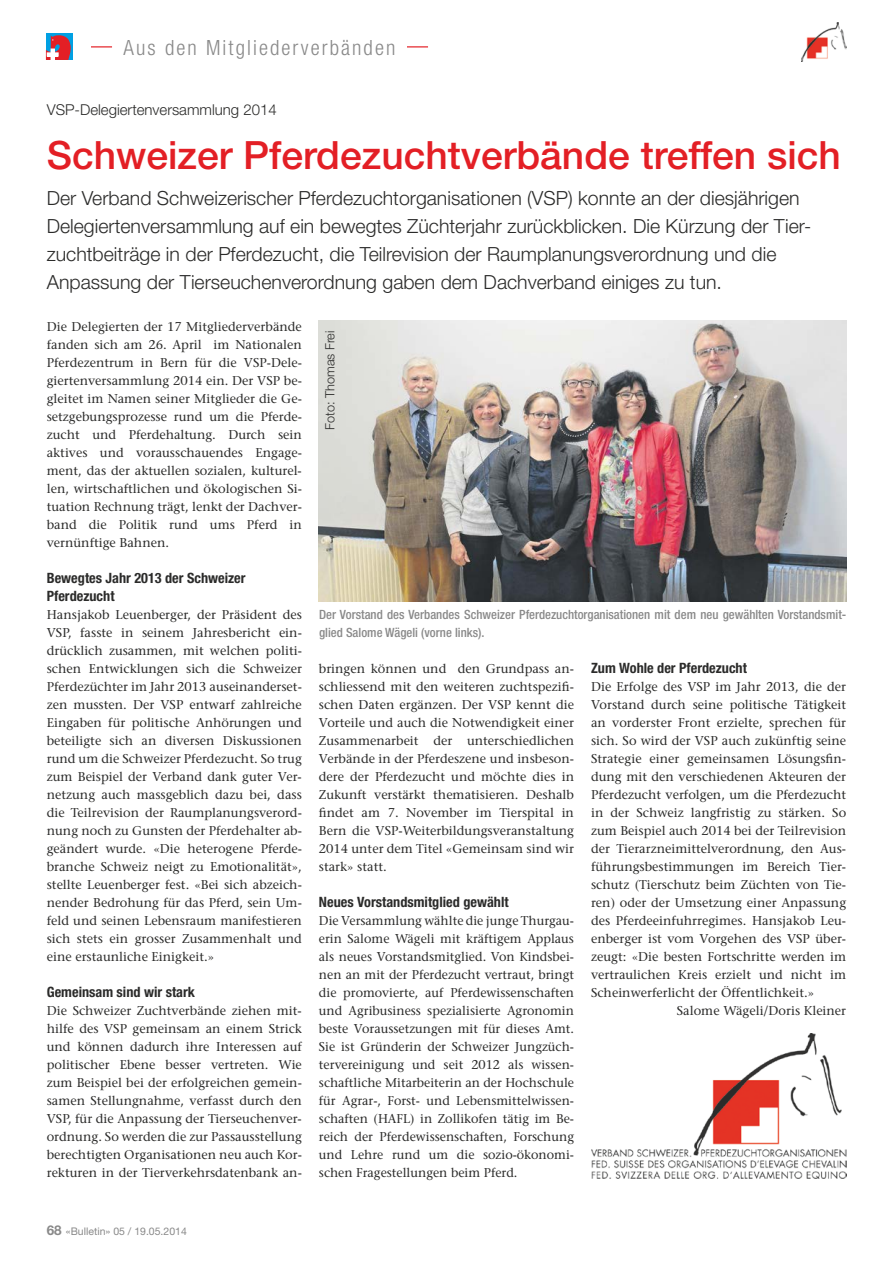
<style>
.page{position:relative;width:893px;height:1263px;background:#fff}
.page>*{position:absolute;margin:0;border:0;box-sizing:border-box;transform-origin:0 0}
.t1{font:500 39px "Helvetica Neue LT Std";color:#e31f25}
.t2{font:300 condensed 21px "Helvetica Neue LT Std";letter-spacing:.1em;color:#898989}
.t3{font:300 19.5px/27.8px "Helvetica Neue LT Std";color:#2b2b2a}
.t4{font:300 15px "Helvetica Neue LT Std";color:#2b2b2a}
.t5{font:700 condensed 14.25px/18px "Helvetica Neue LT Std";color:#2b2b2a}
.t6{font:500 12.75px/18px "Stone Serif Std";color:#2b2b2a;text-align:justify}
.t7{font:500 condensed 12.75px/18px "Helvetica Neue LT Std";color:#898989}
.t8{font:300 12.75px "Helvetica Neue LT Std";color:#2b2b2a}
.t9{font:10.5px "Helvetica Neue LT Std";color:#898989}
.s1{font-weight:700;font-size:13.5px}
</style>
<div class="page">
<div style="left:46px;top:34px;width:26px;height:26px;background:#00a0e3"></div>
<svg style="left:46px;top:35px;width:25px;height:25px"></svg>
<svg style="left:91px;top:46px;width:21px;height:1px"></svg>
<svg style="left:407px;top:46px;width:21px;height:1px"></svg>
<img style="left:319px;top:320px;width:527px;height:281px">
<img style="left:801px;top:23px;width:45px;height:38px">
<img style="left:591px;top:1033px;width:255px;height:146px">
<h2 class="t2" style="left:124px;top:35px;width:273px">Aus den Mitgliederverbänden</h2>
<p class="t4" style="left:47px;top:101px;width:232px">VSP-Delegiertenversammlung 2014</p>
<h1 class="t1" style="left:47px;top:132px;width:796px">Schweizer Pferdezuchtverbände treffen sich</h1>
<p class="t3" style="left:47px;top:184px;width:766px">Der Verband Schweizerischer Pferdezuchtorganisationen (VSP) konnte an der diesjährigen Delegiertenversammlung auf ein bewegtes Züchterjahr zurückblicken. Die Kürzung der Tier&shy;zuchtbeiträge in der Pferdezucht, die Teilrevision der Raumplanungsverordnung und die Anpassung der Tierseuchenverordnung gaben dem Dachverband einiges zu tun.</p>
<p class="t6" style="left:47px;top:318px;width:257px">Die Delegierten der 17 Mitgliederverbände fanden sich am 26. April im Nationalen Pferdezentrum in Bern für die VSP-Dele&shy;giertenversammlung 2014 ein. Der VSP be&shy;gleitet im Namen seiner Mitglieder die Ge&shy;setzgebungsprozesse rund um die Pferde&shy;zucht und Pferdehaltung. Durch sein aktives und vorausschauendes Engage&shy;ment, das der aktuellen sozialen, kulturel&shy;len, wirtschaftlichen und ökologischen Si&shy;tuation Rechnung trägt, lenkt der Dachver&shy;band die Politik rund ums Pferd in vernünftige Bahnen.</p>
<p class="t5" style="left:47px;top:569px;width:200px">Bewegtes Jahr 2013 der Schweizer<br>Pferdezucht</p>
<p class="t6" style="left:47px;top:606px;width:257px">Hansjakob Leuenberger, der Präsident des VSP, fasste in seinem Jahresbericht ein&shy;drücklich zusammen, mit welchen politi&shy;schen Entwicklungen sich die Schweizer Pferdezüchter im Jahr 2013 auseinanderset&shy;zen mussten. Der VSP entwarf zahlreiche Eingaben für politische Anhörungen und beteiligte sich an diversen Diskussionen rund um die Schweizer Pferdezucht. So trug zum Beispiel der Verband dank guter Ver&shy;netzung auch massgeblich dazu bei, dass die Teilrevision der Raumplanungsverord&shy;nung noch zu Gunsten der Pferdehalter ab&shy;geändert wurde. «Die heterogene Pferde&shy;branche Schweiz neigt zu Emotionalität», stellte Leuenberger fest. «Bei sich abzeich&shy;nender Bedrohung für das Pferd, sein Um&shy;feld und seinen Lebensraum manifestieren sich stets ein grosser Zusammenhalt und eine erstaunliche Einigkeit.»</p>
<p class="t5" style="left:47px;top:983px;width:150px">Gemeinsam sind wir stark</p>
<p class="t6" style="left:47px;top:1002px;width:257px">Die Schweizer Zuchtverbände ziehen mit&shy;hilfe des VSP gemeinsam an einem Strick und können dadurch ihre Interessen auf politischer Ebene besser vertreten. Wie zum Beispiel bei der erfolgreichen gemein&shy;samen Stellungnahme, verfasst durch den VSP, für die Anpassung der Tierseuchenver&shy;ordnung. So werden die zur Passausstellung berechtigten Organisationen neu auch Kor&shy;rekturen in der Tierverkehrsdatenbank an-</p>
<p class="t8" style="left:322px;top:430px;width:101px;rotate:-90deg">Foto: Thomas Frei</p>
<p class="t7" style="left:319px;top:606px;width:529px">Der Vorstand des Verbandes Schweizer Pferdezuchtorganisationen mit dem neu gewählten Vorstandsmit&shy;glied Salome Wägeli (vorne links).</p>
<p class="t6" style="left:319px;top:660px;width:257px">bringen können und den Grundpass an&shy;schliessend mit den weiteren zuchtspezifi&shy;schen Daten ergänzen. Der VSP kennt die Vorteile und auch die Notwendigkeit einer Zusammenarbeit der unterschiedlichen Verbände in der Pferdeszene und insbeson&shy;dere der Pferdezucht und möchte dies in Zukunft verstärkt thematisieren. Deshalb findet am 7. November im Tierspital in Bern die VSP-Weiterbildungsveranstaltung 2014 unter dem Titel «Gemeinsam sind wir stark» statt.</p>
<p class="t5" style="left:319px;top:893px;width:191px">Neues Vorstandsmitglied gewählt</p>
<p class="t6" style="left:319px;top:912px;width:257px">Die Versammlung wählte die junge Thurgau&shy;erin Salome Wägeli mit kräftigem Applaus als neues Vorstandsmitglied. Von Kindsbei&shy;nen an mit der Pferdezucht vertraut, bringt die promovierte, auf Pferdewissenschaften und Agribusiness spezialisierte Agronomin beste Voraussetzungen mit für dieses Amt.<br>Sie ist Gründerin der Schweizer Jungzüch&shy;tervereinigung und seit 2012 als wissen&shy;schaftliche Mitarbeiterin an der Hochschule für Agrar-, Forst- und Lebensmittelwissen&shy;schaften (HAFL) in Zollikofen tätig im Be&shy;reich der Pferdewissenschaften, Forschung und Lehre rund um die sozio-ökonomi&shy;schen Fragestellungen beim Pferd.</p>
<p class="t5" style="left:591px;top:659px;width:157px">Zum Wohle der Pferdezucht</p>
<p class="t6" style="left:591px;top:678px;width:257px">Die Erfolge des VSP im Jahr 2013, die der</p>
<p class="t6" style="left:591px;top:696px;width:257px">Vorstand durch seine politische Tätigkeit</p>
<p class="t6" style="left:591px;top:714px;width:257px">an vorderster Front erzielte, sprechen für</p>
<p class="t6" style="left:591px;top:732px;width:257px">sich. So wird der VSP auch zukünftig seine</p>
<p class="t6" style="left:591px;top:750px;width:257px">Strategie einer gemeinsamen Lösungsfin-</p>
<p class="t6" style="left:591px;top:768px;width:257px">dung mit den verschiedenen Akteuren der</p>
<p class="t6" style="left:591px;top:786px;width:257px">Pferdezucht verfolgen, um die Pferdezucht</p>
<p class="t6" style="left:591px;top:804px;width:257px">in der Schweiz langfristig zu stärken. So</p>
<p class="t6" style="left:591px;top:822px;width:257px">zum Beispiel auch 2014 bei der Teilrevision</p>
<p class="t6" style="left:591px;top:840px;width:257px">der Tierarzneimittelverordnung, den Aus-</p>
<p class="t6" style="left:591px;top:858px;width:257px">führungsbestimmungen im Bereich Tier-</p>
<p class="t6" style="left:591px;top:876px;width:257px">schutz (Tierschutz beim Züchten von Tie-</p>
<p class="t6" style="left:591px;top:894px;width:257px">ren) oder der Umsetzung einer Anpassung</p>
<p class="t6" style="left:591px;top:912px;width:257px">des Pferdeeinfuhrregimes. Hansjakob Leu-</p>
<p class="t6" style="left:591px;top:930px;width:257px">enberger ist vom Vorgehen des VSP über-</p>
<p class="t6" style="left:591px;top:948px;width:257px">zeugt: «Die besten Fortschritte werden im</p>
<p class="t6" style="left:591px;top:966px;width:257px">vertraulichen Kreis erzielt und nicht im</p>
<p class="t6" style="left:591px;top:984px;width:225px">Scheinwerferlicht der Öffentlichkeit.»</p>
<p class="t6" style="left:677px;top:1002px;width:171px">Salome Wägeli/Doris Kleiner</p>
<p class="t9" style="left:47px;top:1225px;width:142px"><span class="s1">68</span> «Bulletin» 05 / 19.05.2014</p>
</div>
